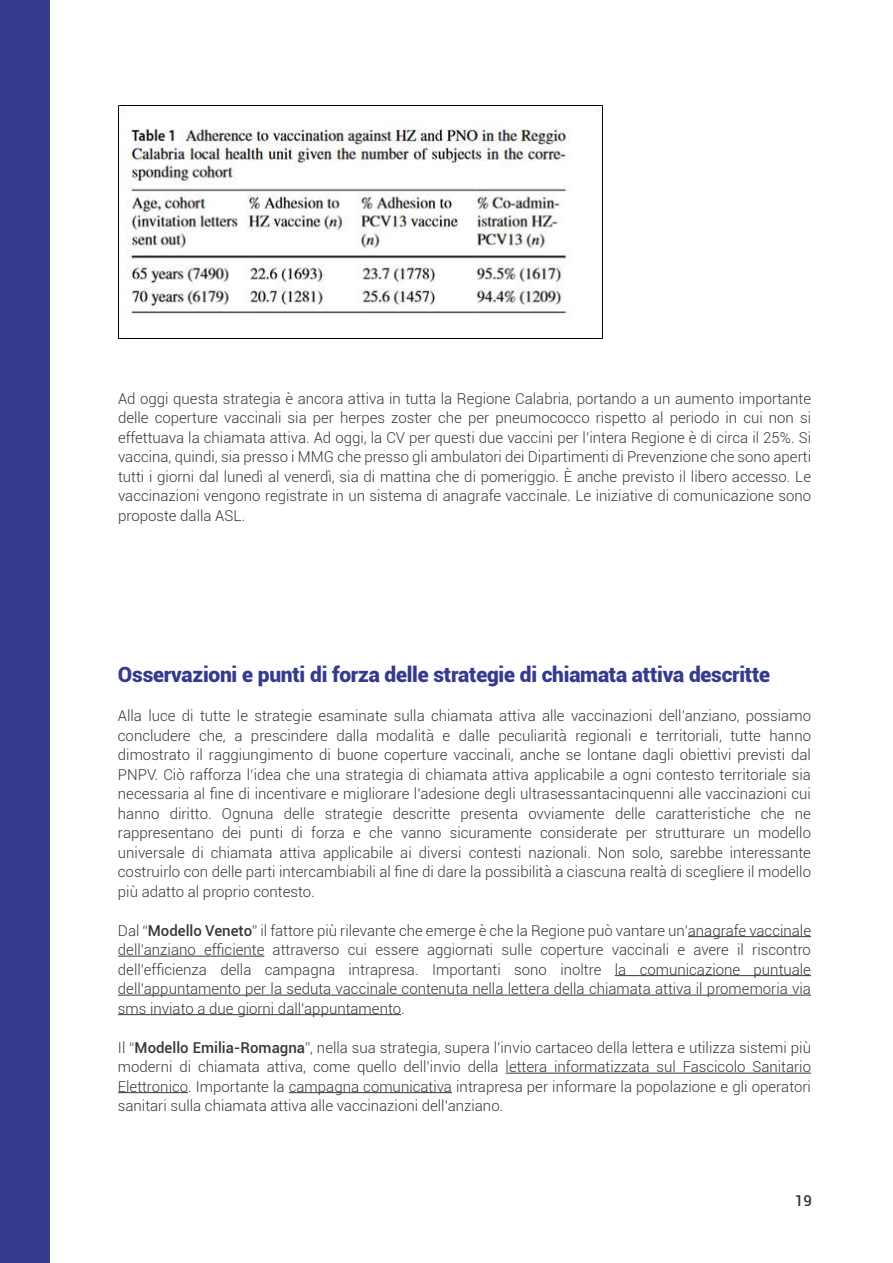
<style>
.page{position:relative;width:893px;height:1263px;background:#fff}
.page>*{position:absolute;margin:0;border:0;box-sizing:border-box;transform-origin:0 0}
.t1{font:900 21px "Roboto";letter-spacing:-.01em;color:#353a8e}
.t2{font:300 15px/19.5px "Roboto";color:#383737;text-align:justify}
.t3{font:500 15px "Roboto";color:#383737}
.s1{font-weight:500}
</style>
<div class="page">
<img style="left:118px;top:105px;width:484px;height:234px">
<div style="left:0;top:0;width:49px;height:1263px;background:#353a8e"></div>
<hr style="left:688px;top:936px;width:123px;height:1px;background:#383737">
<hr style="left:118px;top:956px;width:146px;height:1px;background:#383737">
<hr style="left:615px;top:975px;width:196px;height:1px;background:#383737">
<hr style="left:118px;top:995px;width:693px;height:1px;background:#383737">
<hr style="left:118px;top:1014px;width:283px;height:1px;background:#383737">
<hr style="left:506px;top:1073px;width:305px;height:1px;background:#383737">
<hr style="left:118px;top:1092px;width:70px;height:1px;background:#383737">
<hr style="left:289px;top:1092px;width:163px;height:1px;background:#383737">
<p class="t2" style="left:118px;top:388px;width:695px">Ad oggi questa strategia è ancora attiva in tutta la Regione Calabria, portando a un aumento importante delle coperture vaccinali sia per herpes zoster che per pneumococco rispetto al periodo in cui non si effettuava la chiamata attiva. Ad oggi, la CV per questi due vaccini per l’intera Regione è di circa il 25%. Si vaccina, quindi, sia presso i MMG che presso gli ambulatori dei Dipartimenti di Prevenzione che sono aperti tutti i giorni dal lunedì al venerdì, sia di mattina che di pomeriggio. È anche previsto il libero accesso. Le vaccinazioni vengono registrate in un sistema di anagrafe vaccinale. Le iniziative di comunicazione sono proposte dalla ASL.</p>
<h1 class="t1" style="left:118px;top:660px;width:654px">Osservazioni e punti di forza delle strategie di chiamata attiva descritte</h1>
<p class="t2" style="left:118px;top:705px;width:695px">Alla luce di tutte le strategie esaminate sulla chiamata attiva alle vaccinazioni dell’anziano, possiamo concludere che, a prescindere dalla modalità e dalle peculiarità regionali e territoriali, tutte hanno dimostrato il raggiungimento di buone coperture vaccinali, anche se lontane dagli obiettivi previsti dal PNPV. Ciò rafforza l’idea che una strategia di chiamata attiva applicabile a ogni contesto territoriale sia necessaria al fine di incentivare e migliorare l’adesione degli ultrasessantacinquenni alle vaccinazioni cui hanno diritto. Ognuna delle strategie descritte presenta ovviamente delle caratteristiche che ne rappresentano dei punti di forza e che vanno sicuramente considerate per strutturare un modello universale di chiamata attiva applicabile ai diversi contesti nazionali. Non solo, sarebbe interessante costruirlo con delle parti intercambiabili al fine di dare la possibilità a ciascuna realtà di scegliere il modello più adatto al proprio contesto.</p>
<p class="t2" style="left:118px;top:920px;width:695px">Dal “<span class="s1">Modello Veneto</span>” il fattore più rilevante che emerge è che la Regione può vantare un’anagrafe vaccinale dell’anziano efficiente attraverso cui essere aggiornati sulle coperture vaccinali e avere il riscontro dell’efficienza della campagna intrapresa. Importanti sono inoltre la comunicazione puntuale dell’appuntamento per la seduta vaccinale contenuta nella lettera della chiamata attiva il promemoria via sms inviato a due giorni dall’appuntamento.</p>
<p class="t2" style="left:118px;top:1037px;width:695px">Il “<span class="s1">Modello Emilia-Romagna</span>”, nella sua strategia, supera l’invio cartaceo della lettera e utilizza sistemi più moderni di chiamata attiva, come quello dell’invio della lettera informatizzata sul Fascicolo Sanitario Elettronico. Importante la campagna comunicativa intrapresa per informare la popolazione e gli operatori sanitari sulla chiamata attiva alle vaccinazioni dell’anziano.</p>
<p class="t3" style="left:795px;top:1190px;width:19px">19</p>
</div>
